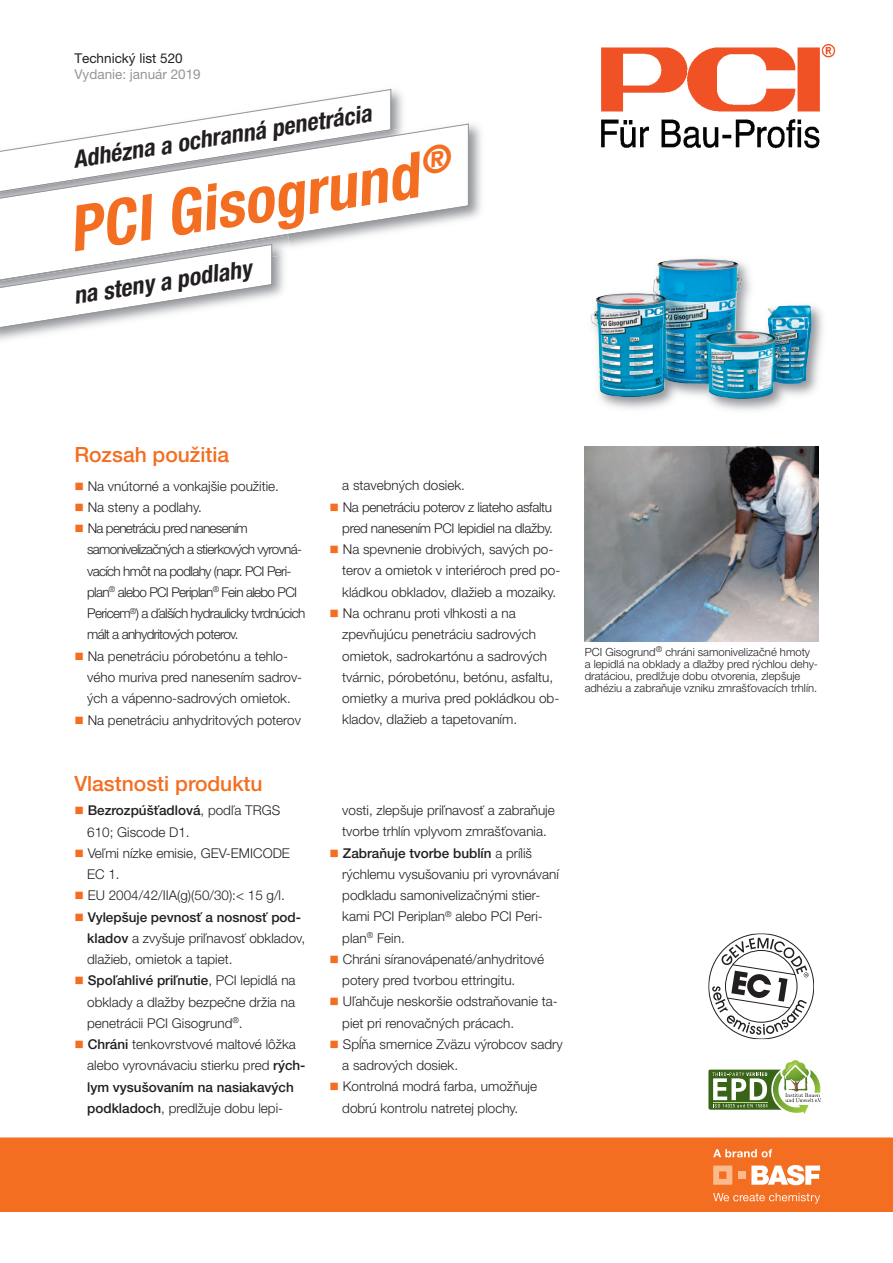
<style>
.page{position:relative;width:893px;height:1263px;background:#fff}
.page>*{position:absolute;margin:0;border:0;box-sizing:border-box;transform-origin:0 0}
.t1{font:italic 700 condensed 63px "Helvetica Neue LT Pro";color:#f36e21}
.t2{font:italic 700 condensed 24px "Helvetica Neue LT Pro";color:#231f20}
.t3{font:500 21px "Helvetica Neue LT Pro";color:#f36e21}
.t4{font:300 13.5px/21.3px "Helvetica Neue LT Pro";color:#231f20}
.t5{font:300 13.5px/21.3px "Helvetica Neue LT Pro";letter-spacing:-.05em;color:#231f20}
.t6{font:300 13.5px/21.3px "Helvetica Neue LT Pro";letter-spacing:-.025em;color:#231f20;text-align:right}
.t7{font:13.5px "Helvetica Neue LT Pro";color:#939598}
.t8{font:13.5px "Helvetica Neue LT Pro";color:#231f20}
.t9{font:300 11.25px/12px "Helvetica Neue LT Pro";color:#231f20}
.s1{color:#f36e21}
.s2{font-weight:500}
</style>
<div class="page">
<img style="left:601px;top:43px;width:235px;height:106px">
<img style="left:392px;top:90px;width:11px;height:25px">
<svg style="left:227px;top:89px;width:165px;height:26px"></svg>
<img style="left:176px;top:115px;width:305px;height:104px">
<svg style="left:1px;top:123px;width:468px;height:124px"></svg>
<img style="left:590px;top:259px;width:233px;height:152px">
<img style="left:591px;top:293px;width:63px;height:24px">
<svg style="left:708px;top:1061px;width:113px;height:53px"></svg>
<hr style="left:713px;top:1102px;width:54px;height:1px;background:#c0db88">
<img style="left:1px;top:235px;width:290px;height:64px">
<svg style="left:1px;top:244px;width:271px;height:86px"></svg>
<img style="left:585px;top:446px;width:233px;height:195px">
<div style="left:0;top:1138px;width:893px;height:74px;background:#f36e21"></div>
<svg style="left:713px;top:1165px;width:19px;height:20px"></svg>
<div style="left:738px;top:1171px;width:8px;height:8px;background:#fbba8c"></div>
<svg style="left:751px;top:1165px;width:69px;height:20px"></svg>
<svg style="left:713px;top:1193px;width:107px;height:10px"></svg>
<svg style="left:713px;top:1149px;width:59px;height:8px"></svg>
<svg style="left:708px;top:933px;width:106px;height:106px"></svg>
<p class="t8" style="left:74px;top:53px;width:110px">Technický list 520</p>
<p class="t7" style="left:74px;top:69px;width:128px">Vydanie: január 2019</p>
<h2 class="t2" style="left:72px;top:151px;width:304px;rotate:-9deg">Adhézna a ochranná penetrácia</h2>
<h1 class="t1" style="left:65px;top:207px;width:389px;rotate:-9deg">PCI Gisogrund<sup>®</sup></h1>
<h2 class="t2" style="left:72px;top:287px;width:181px;rotate:-9deg">na steny a podlahy</h2>
<h3 class="t3" style="left:74px;top:446px;width:156px">Rozsah použitia</h3>
<p class="t4" style="left:74px;top:476px;width:206px"><span class="s1">■</span> Na vnútorné a vonkajšie použitie.</p>
<p class="t4" style="left:74px;top:498px;width:129px"><span class="s1">■</span> Na steny a podlahy.</p>
<p class="t5" style="left:87px;top:519px;width:220px;text-indent:-13px"><span class="s1">■</span> Na penetráciu pred nanesením samonivelizačných a stierkových vyrovná&shy;vacích hmôt na podlahy (napr. PCI Peri&shy;plan<sup>®</sup> alebo PCI Periplan<sup>®</sup> Fein alebo PCI Pericem<sup>®</sup>) a ďalších hydraulicky tvrdnúcich mált a anhydritových poterov.</p>
<p class="t4" style="left:87px;top:646px;width:217px;text-indent:-13px"><span class="s1">■</span> Na penetráciu pórobetónu a tehlo&shy;vého muriva pred nanesením sadrov&shy;ých a vápenno-sadrových omietok.</p>
<p class="t4" style="left:74px;top:710px;width:228px"><span class="s1">■</span> Na penetráciu anhydritových poterov</p>
<h3 class="t3" style="left:74px;top:776px;width:190px">Vlastnosti produktu</h3>
<p class="t4" style="left:87px;top:801px;width:195px;text-indent:-13px"><span class="s1">■</span> <span class="s2">Bezrozpúšťadlová</span>, podľa TRGS<br>610; Giscode D1.</p>
<p class="t4" style="left:87px;top:843px;width:204px;text-indent:-13px"><span class="s1">■</span> Veľmi nízke emisie, GEV-EMICODE<br>EC 1.</p>
<p class="t4" style="left:74px;top:886px;width:212px"><span class="s1">■</span> EU 2004/42/IIA(g)(50/30):&lt; 15 g/l.</p>
<p class="t4" style="left:87px;top:907px;width:219px;text-indent:-13px"><span class="s1">■</span> <span class="s2">Vylepšuje pevnosť a nosnosť pod&shy;kladov</span> a zvyšuje priľnavosť obkladov, dlažieb, omietok a tapiet.</p>
<p class="t4" style="left:87px;top:971px;width:210px;text-align:justify;text-indent:-13px"><span class="s1">■</span> <span class="s2">Spoľahlivé priľnutie</span>, PCI lepidlá na obklady a dlažby bezpečne držia na penetrácii PCI Gisogrund<sup>®</sup>.</p>
<p class="t4" style="left:87px;top:1035px;width:220px;text-indent:-13px"><span class="s1">■</span> <span class="s2">Chráni</span> tenkovrstvové maltové lôžka alebo vyrovnávaciu stierku pred <span class="s2">rých&shy;lym vysušovaním na nasiakavých podkladoch</span>, predlžuje dobu lepi-</p>
<p class="t4" style="left:342px;top:476px;width:124px">a stavebných dosiek.</p>
<p class="t6" style="left:330px;top:497px;width:225px"><span class="s1">■</span> Na penetráciu poterov z liateho asfaltu pred nanesením PCI lepidiel na dlažby.</p>
<p class="t4" style="left:342px;top:540px;width:220px;text-indent:-13px"><span class="s1">■</span> Na spevnenie drobivých, savých po&shy;terov a omietok v interiéroch pred po&shy;kládkou obkladov, dlažieb a mozaiky.</p>
<p class="t4" style="left:342px;top:604px;width:219px;text-indent:-13px"><span class="s1">■</span> Na ochranu proti vlhkosti a na zpevňujúcu penetráciu sadrových omietok, sadrokartónu a sadrových tvárnic, pórobetónu, betónu, asfaltu, omietky a muriva pred pokládkou ob&shy;kladov, dlažieb a tapetovaním.</p>
<p class="t9" style="left:585px;top:647px;width:235px">PCI Gisogrund<sup>®</sup> chráni samonivelizačné hmoty a lepidlá na obklady a dlažby pred rýchlou dehy&shy;dratáciou, predlžuje dobu otvorenia, zlepšuje adhéziu a zabraňuje vzniku zmrašťovacích trhlín.</p>
<p class="t4" style="left:342px;top:801px;width:214px">vosti, zlepšuje priľnavosť a zabraňuje tvorbe trhlín vplyvom zmrašťovania.</p>
<p class="t4" style="left:342px;top:843px;width:218px;text-indent:-13px"><span class="s1">■</span> <span class="s2">Zabraňuje tvorbe bublín</span> a príliš rýchlemu vysušovaniu pri vyrovnávaní podkladu samonivelizačnými stier&shy;kami PCI Periplan<sup>®</sup> alebo PCI Peri&shy;plan<sup>®</sup> Fein.</p>
<p class="t4" style="left:342px;top:950px;width:203px;text-indent:-13px"><span class="s1">■</span> Chráni síranovápenaté/anhydritové potery pred tvorbou ettringitu.</p>
<p class="t4" style="left:342px;top:992px;width:217px;text-indent:-13px"><span class="s1">■</span> Uľahčuje neskoršie odstraňovanie ta&shy;piet pri renovačných prácach.</p>
<p class="t4" style="left:342px;top:1035px;width:222px;text-indent:-13px"><span class="s1">■</span> Spĺňa smernice Zväzu výrobcov sadry a sadrových dosiek.</p>
<p class="t4" style="left:330px;top:1077px;width:209px;text-align:center"><span class="s1">■</span> Kontrolná modrá farba, umožňuje dobrú kontrolu natretej plochy.</p>
</div>
